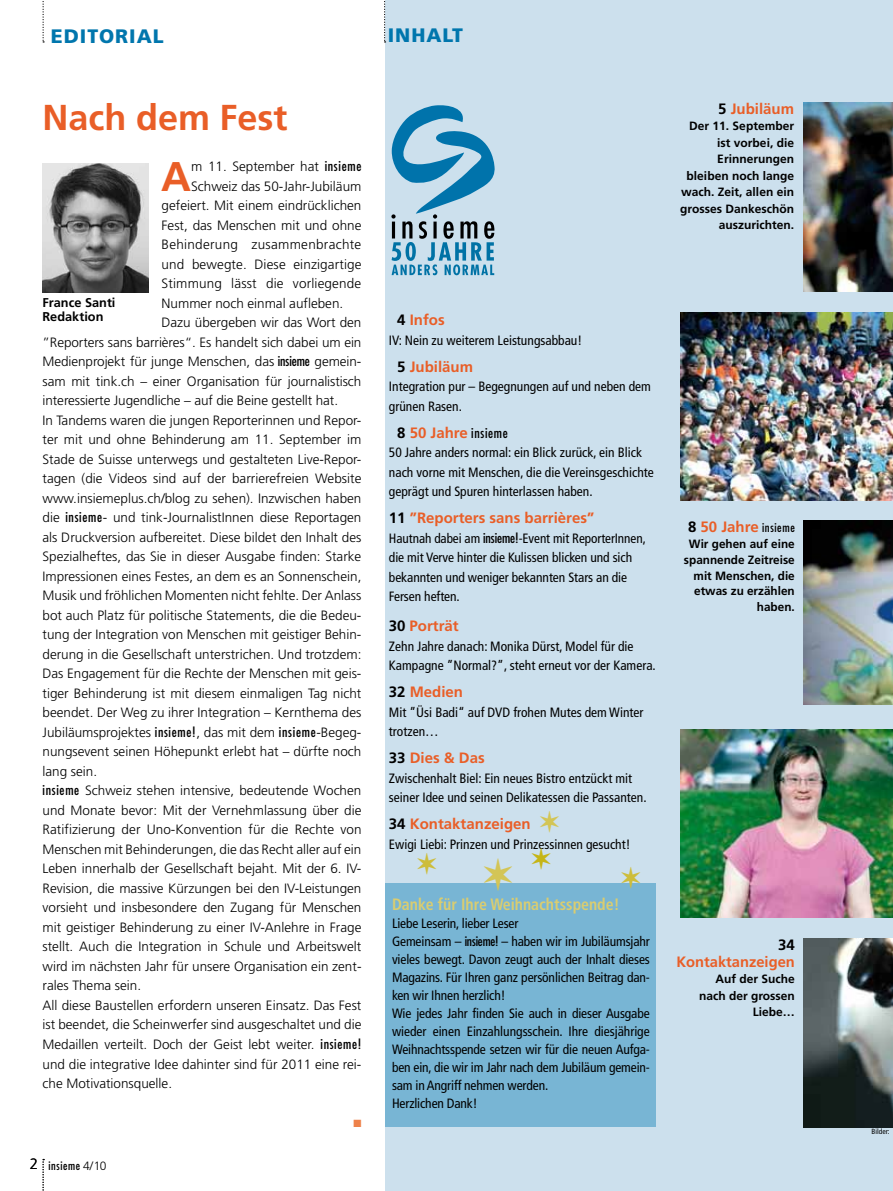
<style>
.page{position:relative;width:893px;height:1191px;background:#fff}
.page>*{position:absolute;margin:0;border:0;box-sizing:border-box;transform-origin:0 0}
.t1{font:700 41.4px "Frutiger";color:#e95e27}
.t2{font:700 36px "Frutiger";color:#e95e27}
.t3{font:900 19.5px "Frutiger";letter-spacing:.05em;color:#0076ad}
.t4{font:700 condensed 16.5px "Frutiger";color:#dacd70;scale:.96 1}
.t5{font:700 15px "Frutiger";color:#e95e27}
.t6{font:700 15px "Frutiger";color:#000}
.t7{font:300 15px "Frutiger LT Std";color:#000}
.t8{font:300 13.5px "Frutiger LT Std";color:#000}
.t9{font:condensed 13.5px/18px "Frutiger";letter-spacing:-.005em;color:#000}
.t10{font:300 13.5px "Frutiger LT Std";letter-spacing:.02em;color:#000}
.t11{font:700 12.75px/13.5px "Frutiger";color:#000}
.t12{font:700 12px/16.5px "Frutiger";color:#000;text-align:right}
.t13{font:condensed 12px "Futura";letter-spacing:.05em;color:#000}
.t14{font:10.5px "Zapf Dingbats ITC";color:#ee824b}
.t15{font:condensed 7.5px "Frutiger";color:#000}
.s1{font-family:"Futura";font-weight:400;font-stretch:condensed;font-size:13.95px}
.s2{font-family:"Frutiger LT Std";font-weight:300;font-stretch:normal}
.s3{color:#cce1ee}
.s4{color:#000}
.s5{font-family:"Futura";font-weight:400;font-stretch:condensed;font-size:13.95px;color:#000}
.s6{font-family:"Futura";font-size:13.95px}
.s7{font-family:"Futura"}
.s8{font-family:"Futura";font-weight:400;font-stretch:condensed;font-size:12.45px;color:#000}
</style>
<div class="page">
<div style="left:386px;top:0;width:507px;height:1191px;background:#cce0ed"></div>
<div style="left:386px;top:883px;width:270px;height:244px;background:#78b5d4"></div>
<svg style="left:43px;top:1px;width:1px;height:42px"></svg>
<img style="left:804px;top:520px;width:89px;height:184px">
<img style="left:804px;top:938px;width:89px;height:189px">
<img style="left:804px;top:102px;width:89px;height:190px">
<svg style="left:384px;top:0;width:2px;height:43px"></svg>
<img style="left:680px;top:312px;width:213px;height:188px">
<img style="left:680px;top:730px;width:213px;height:188px">
<svg style="left:391px;top:105px;width:104px;height:170px"></svg>
<svg style="left:43px;top:1158px;width:1px;height:33px"></svg>
<img style="left:43px;top:163px;width:106px;height:129px">
<h3 class="t3" style="left:51px;top:24px;width:114px">EDITORIAL</h3>
<h2 class="t2" style="left:43px;top:96px;width:247px">Nach dem Fest</h2>
<h1 class="t1" style="left:161px;top:152px;width:31px">A</h1>
<p class="t8" style="left:191px;top:159px;width:172px">m 11. September hat <span class="s1">insieme</span></p>
<p class="t8" style="left:191px;top:178px;width:172px">Schweiz das 50-Jahr-Jubiläum</p>
<p class="t8" style="left:162px;top:198px;width:201px">gefeiert. Mit einem eindrücklichen</p>
<p class="t8" style="left:162px;top:217px;width:201px">Fest, das Menschen mit und ohne</p>
<p class="t10" style="left:162px;top:237px;width:201px">Behinderung zusammenbrachte</p>
<p class="t8" style="left:162px;top:256px;width:201px">und bewegte. Diese einzigartige</p>
<p class="t8" style="left:162px;top:276px;width:201px">Stimmung lässt die vorliegende</p>
<p class="t8" style="left:162px;top:295px;width:183px">Nummer noch einmal aufleben.</p>
<p class="t8" style="left:162px;top:315px;width:201px">Dazu übergeben wir das Wort den</p>
<p class="t8" style="left:43px;top:334px;width:320px">”Reporters sans barrières“. Es handelt sich dabei um ein</p>
<p class="t8" style="left:43px;top:354px;width:320px">Medienprojekt für junge Menschen, das <span class="s1">insieme</span> gemein-</p>
<p class="t8" style="left:43px;top:373px;width:320px">sam mit tink.ch – einer Organisation für journalistisch</p>
<p class="t8" style="left:43px;top:393px;width:297px">interessierte Jugendliche – auf die Beine gestellt hat.</p>
<p class="t8" style="left:43px;top:412px;width:320px">In Tandems waren die jungen Reporterinnen und Repor-</p>
<p class="t8" style="left:43px;top:432px;width:320px">ter mit und ohne Behinderung am 11. September im</p>
<p class="t8" style="left:43px;top:451px;width:320px">Stade de Suisse unterwegs und gestalteten Live-Repor-</p>
<p class="t8" style="left:43px;top:471px;width:320px">tagen (die Videos sind auf der barrierefreien Website</p>
<p class="t8" style="left:43px;top:490px;width:320px">www.insiemeplus.ch/blog zu sehen). Inzwischen haben</p>
<p class="t8" style="left:43px;top:510px;width:320px">die <span class="s1">insieme</span>- und tink-JournalistInnen diese Reportagen</p>
<p class="t8" style="left:43px;top:529px;width:320px">als Druckversion aufbereitet. Diese bildet den Inhalt des</p>
<p class="t8" style="left:43px;top:549px;width:320px">Spezialheftes, das Sie in dieser Ausgabe finden: Starke</p>
<p class="t8" style="left:43px;top:568px;width:320px">Impressionen eines Festes, an dem es an Sonnenschein,</p>
<p class="t8" style="left:43px;top:588px;width:320px">Musik und fröhlichen Momenten nicht fehlte. Der Anlass</p>
<p class="t8" style="left:43px;top:607px;width:320px">bot auch Platz für politische Statements, die die Bedeu-</p>
<p class="t8" style="left:43px;top:627px;width:320px">tung der Integration von Menschen mit geistiger Behin-</p>
<p class="t8" style="left:43px;top:646px;width:320px">derung in die Gesellschaft unterstrichen. Und trotzdem:</p>
<p class="t8" style="left:43px;top:666px;width:320px">Das Engagement für die Rechte der Menschen mit geis-</p>
<p class="t8" style="left:43px;top:685px;width:320px">tiger Behinderung ist mit diesem einmaligen Tag nicht</p>
<p class="t8" style="left:43px;top:705px;width:320px">beendet. Der Weg zu ihrer Integration – Kernthema des</p>
<p class="t8" style="left:43px;top:724px;width:320px">Jubiläumsprojektes <span class="s1">insieme!</span>, das mit dem <span class="s1">insieme</span>-Begeg-</p>
<p class="t8" style="left:43px;top:744px;width:320px">nungsevent seinen Höhepunkt erlebt hat – dürfte noch</p>
<p class="t8" style="left:43px;top:763px;width:56px">lang sein.</p>
<p class="t8" style="left:43px;top:783px;width:320px"><span class="s1">insieme</span> Schweiz stehen intensive, bedeutende Wochen</p>
<p class="t8" style="left:43px;top:802px;width:320px">und Monate bevor: Mit der Vernehmlassung über die</p>
<p class="t8" style="left:43px;top:822px;width:321px">Ratifizierung der Uno-Konvention für die Rechte von</p>
<p class="t8" style="left:43px;top:841px;width:320px">Menschen mit Behinderungen, die das Recht aller auf ein</p>
<p class="t8" style="left:43px;top:861px;width:320px">Leben innerhalb der Gesellschaft bejaht. Mit der 6. IV-</p>
<p class="t8" style="left:43px;top:880px;width:320px">Revision, die massive Kürzungen bei den IV-Leistungen</p>
<p class="t8" style="left:43px;top:900px;width:320px">vorsieht und insbesondere den Zugang für Menschen</p>
<p class="t8" style="left:43px;top:919px;width:320px">mit geistiger Behinderung zu einer IV-Anlehre in Frage</p>
<p class="t8" style="left:43px;top:939px;width:320px">stellt. Auch die Integration in Schule und Arbeitswelt</p>
<p class="t8" style="left:43px;top:958px;width:320px">wird im nächsten Jahr für unsere Organisation ein zent-</p>
<p class="t8" style="left:43px;top:978px;width:100px">rales Thema sein.</p>
<p class="t8" style="left:43px;top:997px;width:320px">All diese Baustellen erfordern unseren Einsatz. Das Fest</p>
<p class="t8" style="left:43px;top:1017px;width:320px">ist beendet, die Scheinwerfer sind ausgeschaltet und die</p>
<p class="t8" style="left:43px;top:1036px;width:320px">Medaillen verteilt. Doch der Geist lebt weiter. <span class="s1">insieme!</span></p>
<p class="t8" style="left:43px;top:1056px;width:320px">und die integrative Idee dahinter sind für 2011 eine rei-</p>
<p class="t8" style="left:43px;top:1075px;width:131px">che Motivationsquelle.</p>
<p class="t14" style="left:353px;top:1118px;width:9px">■</p>
<p class="t11" style="left:43px;top:296px;width:74px">France Santi<br>Redaktion</p>
<p class="t7" style="left:30px;top:1155px;width:10px">2</p>
<p class="t13" style="left:48px;top:1157px;width:60px">insieme <span class="s2">4/10</span></p>
<h3 class="t3" style="left:388px;top:23px;width:77px">INHALT</h3>
<p class="t5" style="left:710px;top:100px;width:86px"><span class="s3">0</span><span class="s4">5</span> Jubiläum</p>
<p class="t12" style="left:680px;top:118px;width:115px">Der 11. September ist vorbei, die<br>Erinnerungen bleiben noch lange wach. Zeit, allen ein grosses Dankeschön auszurichten.</p>
<p class="t5" style="left:389px;top:311px;width:57px"><span class="s3">0</span><span class="s4">4</span> Infos</p>
<p class="t9" style="left:389px;top:331px;width:195px">IV: Nein zu weiterem Leistungsabbau!</p>
<p class="t5" style="left:389px;top:357px;width:86px"><span class="s3">0</span><span class="s4">5</span> Jubiläum</p>
<p class="t9" style="left:389px;top:377px;width:264px;line-height:19.5px">Integration pur – Begegnungen auf und neben dem grünen Rasen.</p>
<p class="t5" style="left:389px;top:423px;width:120px"><span class="s3">0</span><span class="s4">8</span> 50 Jahre <span class="s5">insieme</span></p>
<p class="t9" style="left:389px;top:443px;width:266px;line-height:19.5px">50 Jahre anders normal: ein Blick zurück, ein Blick nach vorne mit Menschen, die die Vereinsgeschichte geprägt und Spuren hinterlassen haben.</p>
<p class="t5" style="left:389px;top:509px;width:207px"><span class="s4">11</span> ”Reporters sans barrières”</p>
<p class="t9" style="left:389px;top:528px;width:259px;line-height:19.5px">Hautnah dabei am <span class="s6">insieme!</span>-Event mit ReporterInnen, die mit Verve hinter die Kulissen blicken und sich bekannten und weniger bekannten Stars an die Fersen heften.</p>
<p class="t5" style="left:389px;top:617px;width:71px"><span class="s4">30</span> Porträt</p>
<p class="t9" style="left:389px;top:636px;width:268px;line-height:19.5px">Zehn Jahre danach: Monika Dürst, Model für die<br>Kampagne ”Normal?”, steht erneut vor der Kamera.</p>
<p class="t5" style="left:389px;top:683px;width:76px"><span class="s4">32</span> Medien</p>
<p class="t9" style="left:389px;top:702px;width:256px;line-height:19.5px">Mit ”Üsi Badi“ auf DVD frohen Mutes dem Winter trotzen…</p>
<p class="t5" style="left:389px;top:749px;width:97px"><span class="s4">33</span> Dies &amp; Das</p>
<p class="t9" style="left:389px;top:768px;width:259px;line-height:19.5px">Zwischenhalt Biel: Ein neues Bistro entzückt mit seiner Idee und seinen Delikatessen die Passanten.</p>
<p class="t5" style="left:389px;top:815px;width:143px"><span class="s4">34</span> Kontaktanzeigen</p>
<p class="t9" style="left:389px;top:835px;width:243px">Ewigi Liebi: Prinzen und Prinzessinnen gesucht!</p>
<p class="t4" style="left:392px;top:894px;width:239px">Danke für Ihre Weihnachtsspende!</p>
<p class="t9" style="left:392px;top:914px;width:259px">Liebe Leserin, lieber Leser<br>Gemeinsam – <span class="s7">insieme!</span> – haben wir im Jubiläumsjahr vieles bewegt. Davon zeugt auch der Inhalt dieses Magazins. Für Ihren ganz persönlichen Beitrag dan&shy;ken wir Ihnen herzlich!<br>Wie jedes Jahr finden Sie auch in dieser Ausgabe wieder einen Einzahlungsschein. Ihre diesjährige Weihnachtsspende setzen wir für die neuen Aufga&shy;ben ein, die wir im Jahr nach dem Jubiläum gemein&shy;sam in Angriff nehmen werden.<br>Herzlichen Dank!</p>
<p class="t5" style="left:688px;top:518px;width:108px"><span class="s4">8</span> 50 Jahre <span class="s8">insieme</span></p>
<p class="t12" style="left:684px;top:536px;width:112px;line-height:15.8px">Wir gehen auf eine spannende Zeitreise mit Menschen, die etwas zu erzählen haben.</p>
<p class="t6" style="left:778px;top:936px;width:18px">34</p>
<p class="t5" style="left:676px;top:952px;width:120px">Kontaktanzeigen</p>
<p class="t12" style="left:699px;top:970px;width:97px">Auf der Suche nach der grossen<br>Liebe…</p>
<p class="t15" style="left:871px;top:1127px;width:20px">Bilder:</p>
</div>
